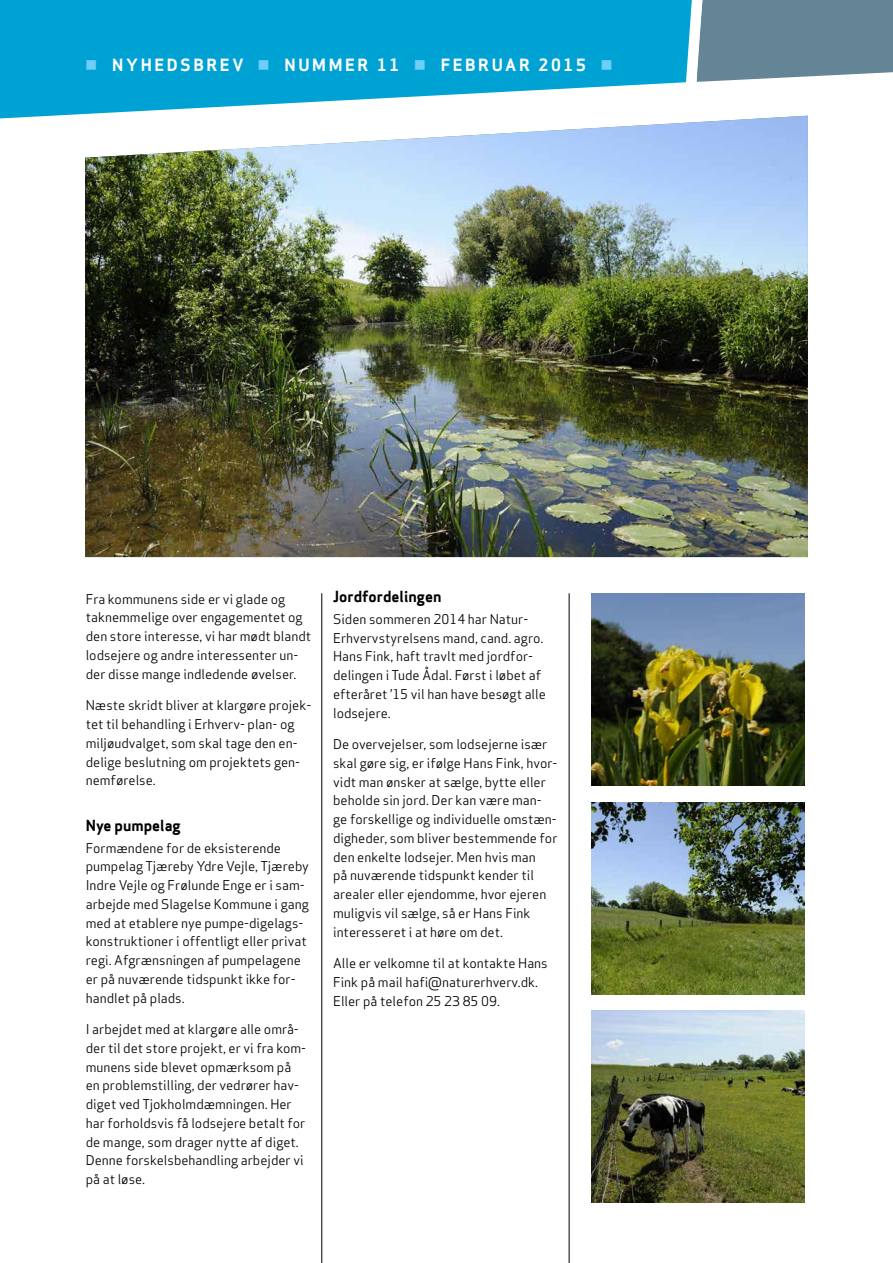
<style>
.page{position:relative;width:893px;height:1263px;background:#fff}
.page>*{position:absolute;margin:0;border:0;box-sizing:border-box;transform-origin:0 0}
.t1{font:16.5px "Apex Sans Bold T";letter-spacing:.16em;color:#fff}
.t2{font:15px "Apex Sans Bold T";color:#000}
.t3{font:13.2px/18.8px "Apex Sans Book T";color:#000}
.s1{color:#6dcff6}
</style>
<div class="page">
<img style="left:85px;top:116px;width:723px;height:441px">
<hr style="left:321px;top:593px;width:1px;height:670px;background:#000">
<hr style="left:569px;top:593px;width:1px;height:670px;background:#000">
<svg style="left:0;top:0;width:694px;height:118px;background:#26afd9"></svg>
<svg style="left:679px;top:0;width:214px;height:109px"></svg>
<img style="left:591px;top:593px;width:214px;height:192px">
<img style="left:591px;top:802px;width:214px;height:192px">
<img style="left:591px;top:1010px;width:214px;height:192px">
<p class="t1" style="left:85px;top:54px;width:529px"><span class="s1">■</span> NYHEDSBREV <span class="s1">■</span> NUMMER 11 <span class="s1">■</span> FEBRUAR 2015 <span class="s1">■</span></p>
<p class="t3" style="left:86px;top:589px;width:227px">Fra kommunens side er vi glade og taknemmelige over engagementet og den store interesse, vi har mødt blandt lodsejere og andre interessenter un&shy;der disse mange indledende øvelser.</p>
<p class="t3" style="left:86px;top:696px;width:227px">Næste skridt bliver at klargøre projek&shy;tet til behandling i Erhverv- plan- og miljøudvalget, som skal tage den en&shy;delige beslutning om projektets gen&shy;nemførelse.</p>
<p class="t2" style="left:86px;top:815px;width:97px">Nye pumpelag</p>
<p class="t3" style="left:86px;top:838px;width:225px">Formændene for de eksisterende pumpelag Tjæreby Ydre Vejle, Tjæreby Indre Vejle og Frølunde Enge er i sam&shy;arbejde med Slagelse Kommune i gang med at etablere nye pumpe-digelags&shy;konstruktioner i offentligt eller privat regi. Afgrænsningen af pumpelagene er på nuværende tidspunkt ikke for&shy;handlet på plads.</p>
<p class="t3" style="left:86px;top:1020px;width:222px">I arbejdet med at klargøre alle områ&shy;der til det store projekt, er vi fra kom&shy;munens side blevet opmærksom på en problemstilling, der vedrører hav&shy;diget ved Tjokholmdæmningen. Her har forholdsvis få lodsejere betalt for de mange, som drager nytte af diget.<br>Denne forskelsbehandling arbejder vi på at løse.</p>
<p class="t2" style="left:333px;top:587px;width:110px">Jordfordelingen</p>
<p class="t3" style="left:333px;top:609px;width:214px">Siden sommeren 2014 har Natur-<br>Erhvervstyrelsens mand, cand. agro.<br>Hans Fink, haft travlt med jordfor&shy;delingen i Tude Ådal. Først i løbet af efteråret ’15 vil han have besøgt alle lodsejere.</p>
<p class="t3" style="left:333px;top:735px;width:226px">De overvejelser, som lodsejerne især skal gøre sig, er ifølge Hans Fink, hvor&shy;vidt man ønsker at sælge, bytte eller beholde sin jord. Der kan være man&shy;ge forskellige og individuelle omstæn&shy;digheder, som bliver bestemmende for den enkelte lodsejer. Men hvis man<br>på nuværende tidspunkt kender til arealer eller ejendomme, hvor ejeren muligvis vil sælge, så er Hans Fink interesseret i at høre om det.</p>
<p class="t3" style="left:333px;top:954px;width:216px">Alle er velkomne til at kontakte Hans<br>Fink på mail hafi@naturerhverv.dk.<br>Eller på telefon 25 23 85 09.</p>
</div>
